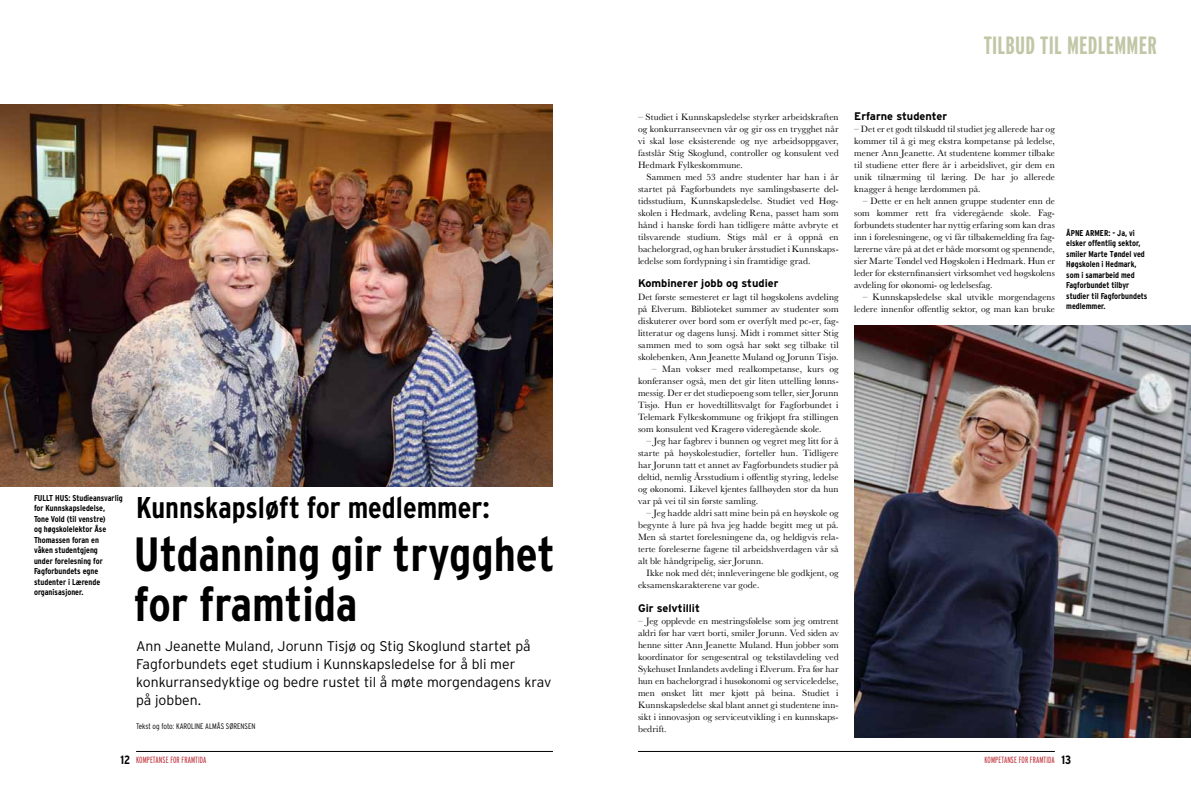
<style>
.page{position:relative;width:1191px;height:794px;background:#fff}
.page>*{position:absolute;margin:0;border:0;box-sizing:border-box;transform-origin:0 0}
.t1{font:700 condensed 48px/50px "Interstate";color:#000}
.t2{font:700 condensed 30px "Interstate";color:#000}
.t3{font:700 extra-condensed 25px "Interstate";letter-spacing:.01em;color:#c1c7a6}
.t4{font:300 14px/18px "Interstate";color:#000}
.t5{font:700 11px "Interstate";color:#000}
.t6{font:9.5px/12px "Baskerville";letter-spacing:.01em;color:#000;text-align:justify}
.t7{font:300 extra-condensed 9px "Interstate";letter-spacing:.01em;color:#b71c26}
.t8{font:700 condensed 8.5px/10.5px "Interstate";color:#000}
.t9{font:300 condensed 8px "Interstate";color:#000}
.s1{font-weight:700;font-stretch:condensed;font-size:12px;color:#000}
</style>
<div class="page">
<hr style="left:136px;top:751px;width:417px;height:1px;background:#000">
<hr style="left:638px;top:751px;width:416px;height:1px;background:#000">
<img style="left:0;top:105px;width:553px;height:381px">
<img style="left:855px;top:325px;width:336px;height:412px">
<p class="t8" style="left:34px;top:492px;width:90px">FULLT HUS: Studieansvarlig for Kunnskapsledelse,<br>Tone Vold (til venstre)<br>og høgskolelektor Åse<br>Thomassen foran en<br>våken studentgjeng<br>under forelesning for<br>Fagforbundets egne studenter i Lærende organisasjoner.</p>
<h2 class="t2" style="left:136px;top:491px;width:355px">Kunnskapsløft for medlemmer:</h2>
<h1 class="t1" style="left:134px;top:529px;width:423px">Utdanning gir trygghet for framtida</h1>
<h3 class="t4" style="left:136px;top:637px;width:417px">Ann Jeanette Muland, Jorunn Tisjø og Stig Skoglund startet på Fagforbundets eget studium i Kunnskapsledelse for å bli mer konkurransedyktige og bedre rustet til å møte morgendagens krav på jobben.</h3>
<p class="t9" style="left:136px;top:721px;width:121px">TEKST OG FOTO: KAROLINE ALMÅS SØRENSEN</p>
<h3 class="t3" style="left:983px;top:32px;width:175px">TILBUD TIL MEDLEMMER</h3>
<p class="t6" style="left:638px;top:111px;width:202px">– Studiet i Kunnskapsledelse styrker arbeidskraften og konkurranseevnen vår og gir oss en trygghet når vi skal løse eksisterende og nye arbeidsoppgaver, fastslår Stig Skoglund, controller og konsulent ved Hedmark Fylkeskommune.</p>
<p class="t6" style="left:638px;top:171px;width:202px;text-indent:9px">Sammen med 53 andre studenter har han i år startet på Fagforbundets nye samlingsbaserte del&shy;tidsstudium, Kunnskapsledelse. Studiet ved Høg&shy;skolen i Hedmark, avdeling Rena, passet ham som hånd i hanske fordi han tidligere måtte avbryte et tilsvarende studium. Stigs mål er å oppnå en bachelorgrad, og han bruker årsstudiet i Kunnskaps&shy;ledelse som fordypning i sin framtidige grad.</p>
<p class="t5" style="left:638px;top:277px;width:142px">Kombinerer jobb og studier</p>
<p class="t6" style="left:638px;top:291px;width:202px">Det første semesteret er lagt til høgskolens avdeling på Elverum. Biblioteket summer av studenter som diskuterer over bord som er overfylt med pc-er, fag&shy;litteratur og dagens lunsj. Midt i rommet sitter Stig sammen med to som også har søkt seg tilbake til skolebenken, Ann Jeanette Muland og Jorunn Tisjø.</p>
<p class="t6" style="left:638px;top:363px;width:202px;text-indent:14px">– Man vokser med realkompetanse, kurs og konferanser også, men det gir liten uttelling lønns&shy;messig. Der er det studiepoeng som teller, sier Jorunn Tisjø. Hun er hovedtillitsvalgt for Fagforbundet i Telemark Fylkeskommune og frikjøpt fra stillingen som konsulent ved Kragerø videregående skole.</p>
<p class="t6" style="left:638px;top:435px;width:202px;text-indent:9px">– Jeg har fagbrev i bunnen og vegret meg litt for å starte på høyskolestudier, forteller hun. Tidligere har Jorunn tatt et annet av Fagforbundets studier på deltid, nemlig Årsstudium i offentlig styring, ledelse og økonomi. Likevel kjentes fallhøyden stor da hun var på vei til sin første samling.</p>
<p class="t6" style="left:638px;top:507px;width:202px;text-indent:9px">– Jeg hadde aldri satt mine bein på en høyskole og begynte å lure på hva jeg hadde begitt meg ut på.<br>Men så startet forelesningene da, og heldigvis rela&shy;terte foreleserne fagene til arbeidshverdagen vår så alt ble håndgripelig, sier Jorunn.</p>
<p class="t6" style="left:638px;top:567px;width:202px;text-indent:9px">Ikke nok med dét; innleveringene ble godkjent, og eksamenskarakterene var gode.</p>
<p class="t5" style="left:638px;top:601px;width:63px">Gir selvtillit</p>
<p class="t6" style="left:638px;top:615px;width:202px">– Jeg opplevde en mestringsfølelse som jeg omtrent aldri før har vært borti, smiler Jorunn. Ved siden av henne sitter Ann Jeanette Muland. Hun jobber som koordinator for sengesentral og tekstilavdeling ved Sykehuset Innlandets avdeling i Elverum. Fra før har hun en bachelorgrad i husøkonomi og serviceledelse, men ønsket litt mer kjøtt på beina. Studiet i Kunnskapsledelse skal blant annet gi studentene inn&shy;sikt i innovasjon og serviceutvikling i en kunnskaps&shy;bedrift.</p>
<p class="t5" style="left:854px;top:110px;width:94px">Erfarne studenter</p>
<p class="t6" style="left:854px;top:123px;width:202px">– Det er et godt tilskudd til studiet jeg allerede har og kommer til å gi meg ekstra kompetanse på ledelse, mener Ann Jeanette. At studentene kommer tilbake til studiene etter flere år i arbeidslivet, gir dem en unik tilnærming til læring. De har jo allerede knagger å henge lærdommen på.</p>
<p class="t6" style="left:854px;top:195px;width:202px;text-indent:9px">– Dette er en helt annen gruppe studenter enn de som kommer rett fra videregående skole. Fag&shy;forbundets studenter har nyttig erfaring som kan dras inn i forelesningene, og vi får tilbakemelding fra fag&shy;lærerne våre på at det er både morsomt og spennende, sier Marte Tøndel ved Høgskolen i Hedmark. Hun er leder for eksternfinansiert virksomhet ved høgskolens avdeling for økonomi- og ledelsesfag.</p>
<p class="t6" style="left:854px;top:291px;width:202px;text-align:right">– Kunnskapsledelse skal utvikle morgendagens ledere innenfor offentlig sektor, og man kan bruke</p>
<p class="t8" style="left:1066px;top:227px;width:83px">ÅPNE ARMER: - Ja, vi elsker offentlig sektor, smiler Marte Tøndel ved<br>Høgskolen i Hedmark, som i samarbeid med<br>Fagforbundet tilbyr studier til Fagforbundets medlemmer.</p>
<p class="t7" style="left:120px;top:754px;width:88px"><span class="s1">12</span> KOMPETANSE FOR FRAMTIDA</p>
<p class="t7" style="left:984px;top:754px;width:88px">KOMPETANSE FOR FRAMTIDA <span class="s1">13</span></p>
</div>
